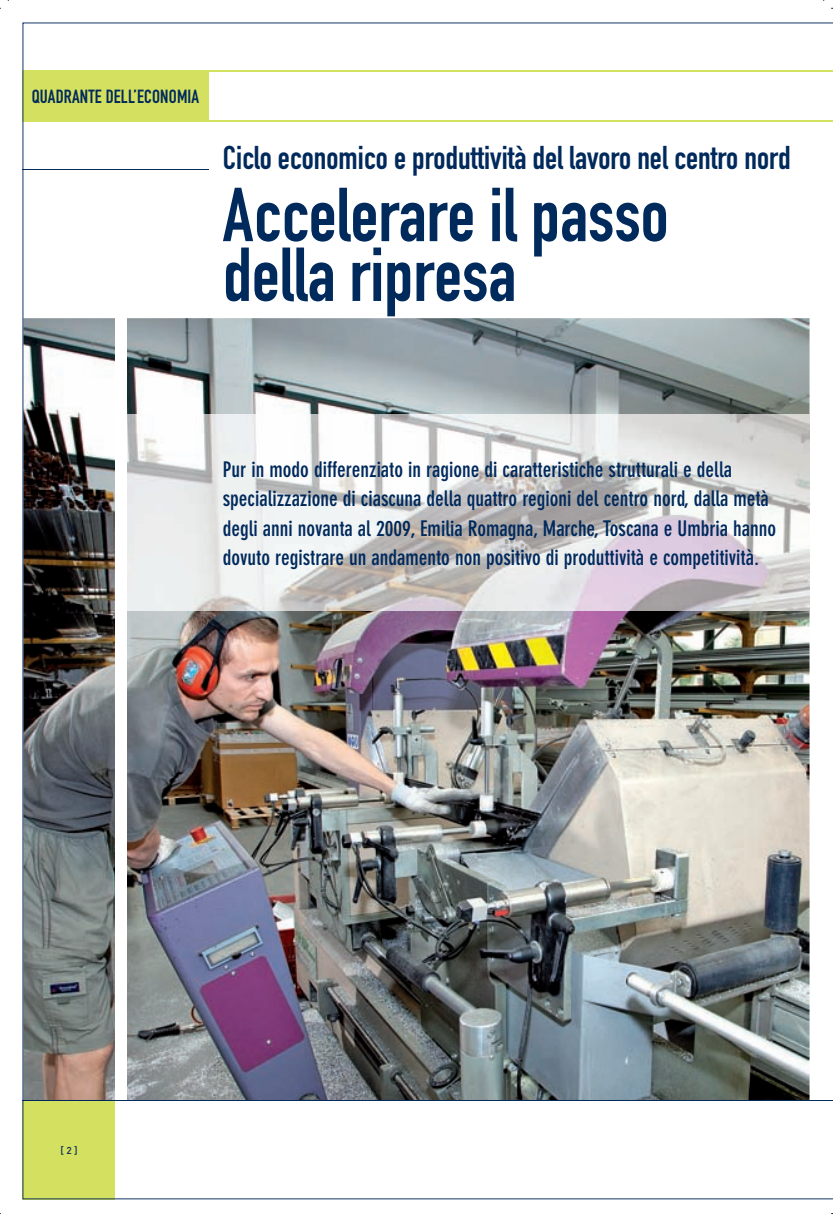
<style>
.page{position:relative;width:833px;height:1221px;background:#fff}
.page>*{position:absolute;margin:0;border:0;box-sizing:border-box;transform-origin:0 0}
.t1{font:75px/59.8px "DIN Engschrift Alternate";color:#00295c}
.t2{font:32.5px "DIN Engschrift Alternate";color:#00295c}
.t3{font:700 condensed 21.25px/29.4px "DIN Neuzeit Grotesk";color:#00295c}
.t4{font:18.75px "DIN Engschrift Alternate";letter-spacing:.01em;color:#00295c}
.t5{font:500 10px "DIN";color:#00295c}
</style>
<div class="page">
<img style="left:22px;top:22px;width:811px;height:1177px">
<p class="t4" style="left:32px;top:90px;width:169px">QUADRANTE DELL’ECONOMIA</p>
<p class="t2" style="left:223px;top:146px;width:569px">Ciclo economico e produttività del lavoro nel centro nord</p>
<p class="t1" style="left:223px;top:192px;width:447px">Accelerare il passo della ripresa</p>
<p class="t3" style="left:223px;top:456px;width:555px">Pur in modo differenziato in ragione di caratteristiche strutturali e della specializzazione di ciascuna della quattro regioni del centro nord, dalla metà degli anni novanta al 2009, Emilia Romagna, Marche, Toscana e Umbria hanno dovuto registrare un andamento non positivo di produttività e competitività.</p>
<p class="t5" style="left:60px;top:1147px;width:19px">[ 2 ]</p>
</div>
